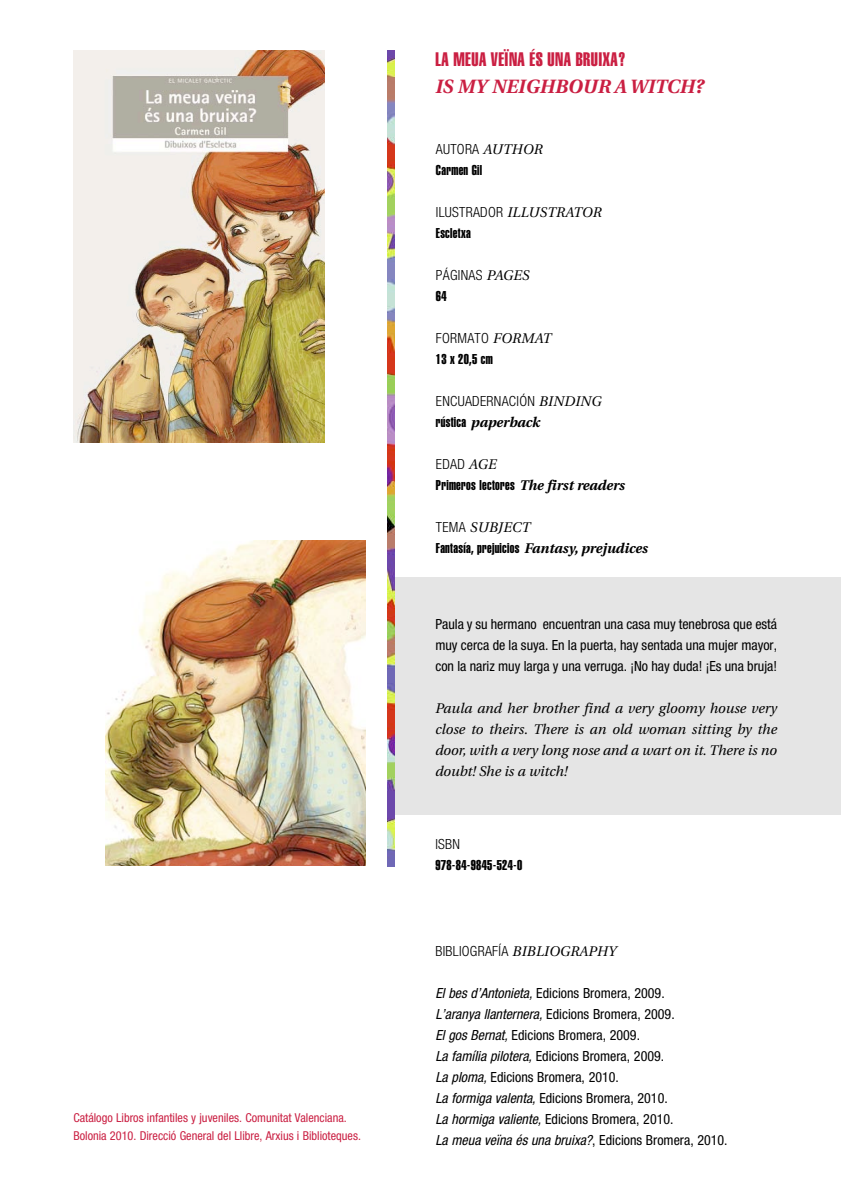
<style>
.page{position:relative;width:842px;height:1190px;background:#fff}
.page>*{position:absolute;margin:0;border:0;box-sizing:border-box;transform-origin:0 0}
.t1{font:19.25px "Helvetica LT Std Extra Comp";letter-spacing:.025em;color:#ca1f42}
.t2{font:italic 700 19.25px "Utopia";color:#ca1f42}
.t3{font:condensed 14px/21px "Helvetica Neue LT Std";color:#000;text-align:justify}
.t4{font:italic 14px/21px "Utopia";color:#000;text-align:justify}
.t5{font:14px "Helvetica LT Std Extra Comp";letter-spacing:.02em;color:#000}
.t6{font:300 condensed 14px "Helvetica Neue LT Std";letter-spacing:.02em;color:#000}
.t7{font:italic 14px "Utopia";letter-spacing:.02em;color:#000}
.t8{font:italic 700 14px "Utopia";color:#000}
.t9{font:condensed 12.25px/17.5px "Helvetica Neue LT Std";color:#ca1f42}
.s1{font-family:"Utopia";font-weight:400;font-style:italic;font-stretch:normal}
.s2{font-family:"Helvetica Neue LT Std";font-weight:300;font-style:normal;font-stretch:condensed}
.s3{font-family:"Helvetica LT Std Extra Comp";font-weight:400;font-style:normal}
.s4{font-family:"Utopia";font-weight:700;font-style:italic}
.s5{font-style:italic}
</style>
<div class="page">
<div style="left:391px;top:578px;width:449px;height:237px;background:#e5e5e5"></div>
<img style="left:73px;top:50px;width:252px;height:393px">
<img style="left:106px;top:541px;width:260px;height:325px">
<img style="left:387px;top:51px;width:7px;height:816px">
<p class="t9" style="left:73px;top:1111px;width:289px">Catálogo Libros infantiles y juveniles. Comunitat Valenciana.<br>Bolonia 2010. Direcció General del Llibre, Arxius i Biblioteques.</p>
<h1 class="t1" style="left:435px;top:53px;width:192px">LA MEUA VEÏNA ÉS UNA BRUIXA?</h1>
<h1 class="t2" style="left:435px;top:78px;width:270px">IS MY NEIGHBOUR A WITCH?</h1>
<p class="t6" style="left:436px;top:144px;width:108px">AUTORA <span class="s1">AUTHOR</span></p>
<p class="t5" style="left:436px;top:165px;width:48px">Carmen Gil</p>
<p class="t7" style="left:436px;top:206px;width:167px"><span class="s2">ILUSTRADOR</span> ILLUSTRATOR</p>
<p class="t5" style="left:436px;top:228px;width:36px">Escletxa</p>
<p class="t6" style="left:436px;top:270px;width:95px">PÁGINAS <span class="s1">PAGES</span></p>
<p class="t5" style="left:436px;top:291px;width:12px">64</p>
<p class="t6" style="left:436px;top:333px;width:117px">FORMATO <span class="s1">FORMAT</span></p>
<p class="t5" style="left:436px;top:354px;width:58px">13 x 20,5 cm</p>
<p class="t6" style="left:436px;top:396px;width:167px">ENCUADERNACIÓN <span class="s1">BINDING</span></p>
<p class="t8" style="left:436px;top:416px;width:106px"><span class="s3">rústica</span> paperback</p>
<p class="t6" style="left:436px;top:459px;width:62px">EDAD <span class="s1">AGE</span></p>
<p class="t5" style="left:436px;top:480px;width:191px">Primeros lectores <span class="s4">The first readers</span></p>
<p class="t7" style="left:436px;top:521px;width:96px"><span class="s2">TEMA</span> SUBJECT</p>
<p class="t5" style="left:436px;top:543px;width:214px">Fantasía, prejuicios <span class="s4">Fantasy, prejudices</span></p>
<p class="t3" style="left:435px;top:616px;width:343px">Paula y su hermano encuentran una casa muy tenebrosa que está muy cerca de la suya. En la puerta, hay sentada una mujer mayor, con la nariz muy larga y una verruga. ¡No hay duda! ¡Es una bruja!</p>
<p class="t4" style="left:435px;top:699px;width:343px">Paula and her brother find a very gloomy house very close to theirs. There is an old woman sitting by the door, with a very long nose and a wart on it. There is no doubt! She is a witch!</p>
<p class="t6" style="left:435px;top:839px;width:26px">ISBN</p>
<p class="t5" style="left:435px;top:860px;width:88px">978-84-9845-524-0</p>
<p class="t6" style="left:435px;top:946px;width:183px">BIBLIOGRAFÍA <span class="s1">BIBLIOGRAPHY</span></p>
<p class="t3" style="left:435px;top:985px;width:294px;text-align:left"><span class="s5">El bes d’Antonieta,</span> Edicions Bromera, 2009.<br><span class="s5">L’aranya llanternera,</span> Edicions Bromera, 2009.<br><span class="s5">El gos Bernat,</span> Edicions Bromera, 2009.<br><span class="s5">La família pilotera,</span> Edicions Bromera, 2009.<br><span class="s5">La ploma,</span> Edicions Bromera, 2010.<br><span class="s5">La formiga valenta,</span> Edicions Bromera, 2010.<br><span class="s5">La hormiga valiente,</span> Edicions Bromera, 2010.<br><span class="s5">La meua veïna és una bruixa?</span>, Edicions Bromera, 2010.</p>
</div>
